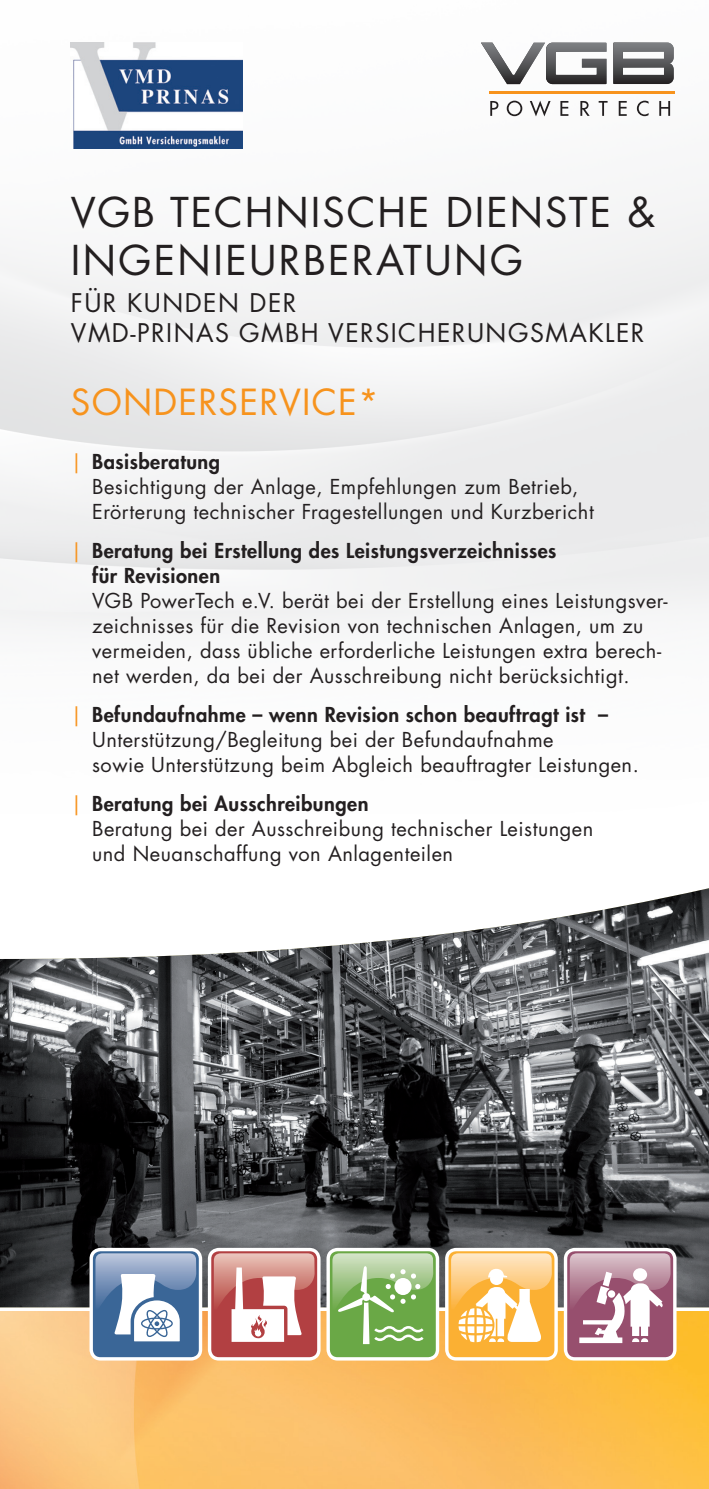
<style>
.page{position:relative;width:709px;height:1489px;background:#fff}
.page>*{position:absolute;margin:0;border:0;box-sizing:border-box;transform-origin:0 0}
.VGB_Print_DL_-_Schul{font:40px/48px "Futura LT Pro";letter-spacing:.05em;color:#231f20}
.VGP_Print_A5_-_Titel{font:35px "Futura LT Pro";letter-spacing:.035em;color:#f7931d}
.VGB_Print_DL_-_Schul-2{font:25px/30px "Futura LT Pro";letter-spacing:.06em;color:#231f20}
.t1{font:20px/25px "Futura LT Pro";letter-spacing:.025em;color:#231f20}
.s1{color:#f7931d}
.s2{font-weight:800}
</style>
<div class="page">
<img style="left:0;top:42px;width:709px;height:589px">
<img style="left:0;top:1311px;width:709px;height:177px">
<img style="left:0;top:888px;width:709px;height:419px">
<img style="left:71px;top:43px;width:171px;height:106px">
<svg style="left:481px;top:43px;width:125px;height:41px"></svg>
<svg style="left:490px;top:101px;width:180px;height:15px"></svg>
<svg style="left:613px;top:43px;width:60px;height:41px"></svg>
<hr style="left:489px;top:92px;width:185px;height:2px;background:#f7931d">
<svg style="left:89px;top:1247px;width:113px;height:113px"></svg>
<svg style="left:445px;top:1247px;width:113px;height:113px"></svg>
<svg style="left:208px;top:1247px;width:112px;height:113px"></svg>
<svg style="left:326px;top:1247px;width:113px;height:113px"></svg>
<svg style="left:564px;top:1247px;width:112px;height:113px"></svg>
<p class="VGB_Print_DL_-_Schul" style="left:71px;top:188px;width:586px">VGB TECHNISCHE DIENSTE &amp;<br>INGENIEURBERATUNG</p>
<p class="VGB_Print_DL_-_Schul-2" style="left:71px;top:288px;width:575px">FÜR KUNDEN DER<br>VMD-PRINAS GMBH VERSICHERUNGSMAKLER</p>
<p class="VGP_Print_A5_-_Titel" style="left:71px;top:378px;width:309px">SONDERSERVICE*</p>
<p class="t1" style="left:92px;top:448px;width:503px;text-indent:-21px"><span class="s1">|</span> <span class="s2">Basisberatung<br></span>Besichtigung der Anlage, Empfehlungen zum Betrieb,<br>Erörterung technischer Fragestellungen und Kurzbericht</p>
<p class="t1" style="left:92px;top:538px;width:577px;text-indent:-21px"><span class="s1">|</span> <span class="s2">Beratung bei Erstellung des Leistungsverzeichnisses<br>für Revisionen<br></span>VGB PowerTech e.V. berät bei der Erstellung eines Leistungsver&shy;zeichnisses für die Revision von technischen Anlagen, um zu vermeiden, dass übliche erforderliche Leistungen extra berech&shy;net werden, da bei der Ausschreibung nicht berücksichtigt.</p>
<p class="t1" style="left:92px;top:702px;width:548px;text-indent:-21px"><span class="s1">|</span> <span class="s2">Befundaufnahme – wenn Revision schon beauftragt ist –<br></span>Unterstützung/Begleitung bei der Befundaufnahme<br>sowie Unterstützung beim Abgleich beauftragter Leistungen.</p>
<p class="t1" style="left:92px;top:791px;width:502px;text-indent:-21px"><span class="s1">|</span> <span class="s2">Beratung bei Ausschreibungen<br></span>Beratung bei der Ausschreibung technischer Leistungen und Neuanschaffung von Anlagenteilen</p>
</div>
